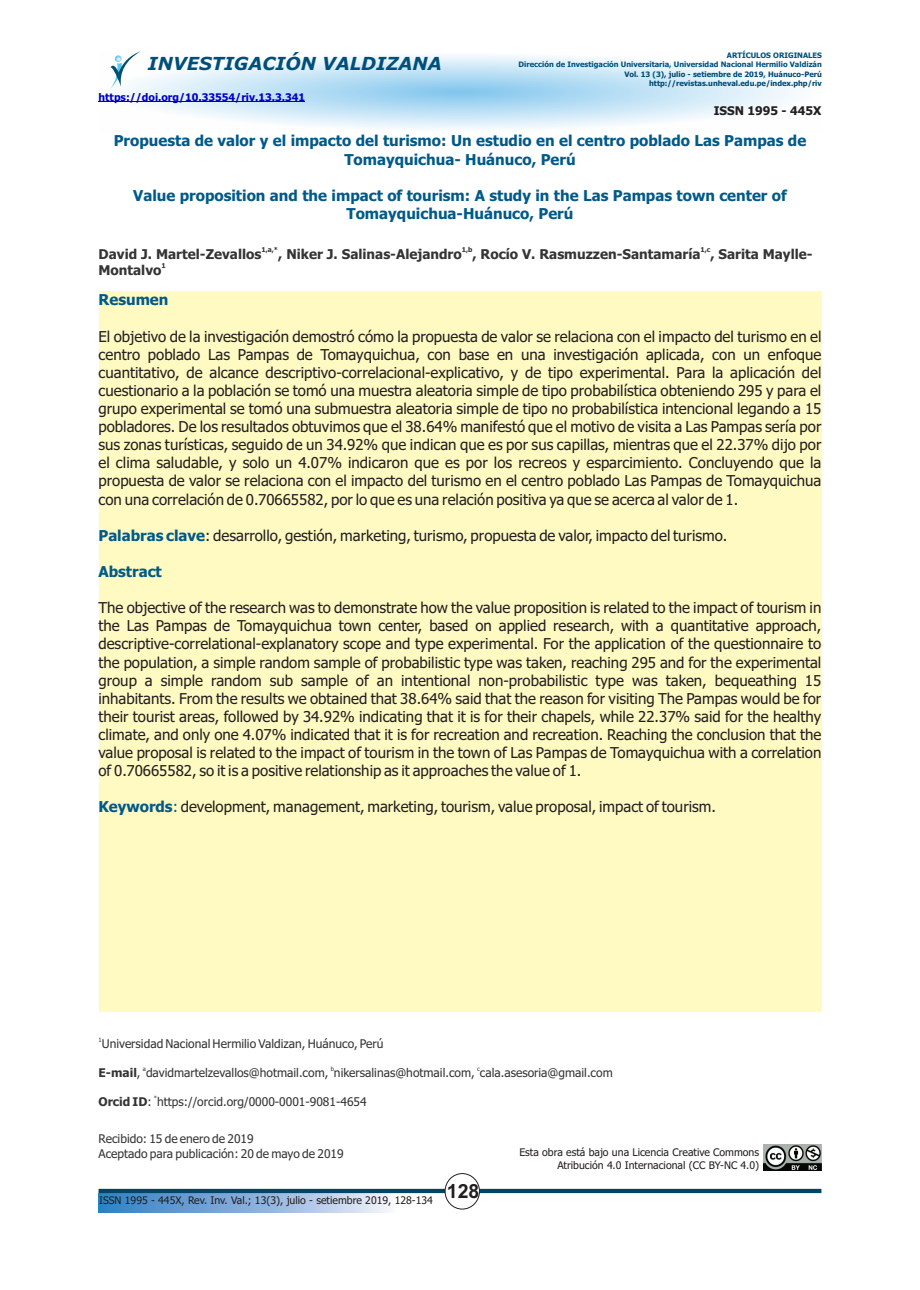
<style>
.page{position:relative;width:920px;height:1290px;background:#fff}
.page>*{position:absolute;margin:0;border:0;box-sizing:border-box;transform-origin:0 0}
.t1{font:700 19.5px "Arial";color:#231f20}
.t2{font:italic 700 18px "Verdana";color:#004f7a}
.t3{font:15px/18.1px "Tahoma";color:#231f20;text-align:justify}
.t4{font:700 15px/18.1px "Tahoma";color:#005a89;text-align:center}
.t5{font:700 13.5px "Tahoma";color:#343435}
.t6{font:12px/14.5px "Tahoma";color:#343435}
.t7{font:700 12px "Tahoma";color:#231f20}
.t8{font:10.5px/12.6px "Tahoma";color:#231f20;text-align:right}
.t9{font:700 10.5px "Tahoma";color:#0000c4}
.t10{font:700 7.5px/9px "Tahoma";color:#00517d;text-align:right}
.t11{font:700 7.5px/9px "Tahoma";color:#004971;text-align:right}
.t12{font:700 6.75px "Tahoma";color:#343435}
.t13{font:6px "Tahoma";color:#343435}
.s1{font-weight:700;color:#005a89}
.s2{color:#005a89}
.s3{font-weight:700}
</style>
<div class="page">
<svg style="left:126px;top:55px;width:669px;height:74px"></svg>
<div style="left:99px;top:291px;width:722px;height:720px;background:#fffac2"></div>
<svg style="left:110px;top:51px;width:31px;height:38px"></svg>
<hr style="left:99px;top:101px;width:206px;height:1px;background:#0000c4">
<img style="left:763px;top:1145px;width:58px;height:25px">
<img style="left:99px;top:1193px;width:299px;height:20px">
<hr style="left:99px;top:1189px;width:722px;height:4px;background:#004567">
<div style="left:445px;top:1173px;width:35px;height:36px;background:#fefefe;border:1px solid #231f20;border-radius:50%"></div>
<p class="t2" style="left:148px;top:56px;width:295px">INVESTIGACIÓN VALDIZANA</p>
<p class="t9" style="left:99px;top:93px;width:208px">https://doi.org/10.33554/riv.13.3.341</p>
<p class="t10" style="left:519px;top:52px;width:305px">ARTÍCULOS ORIGINALES<br>Dirección de Investigación Universitaria, Universidad Nacional Hermilio Valdizán</p>
<p class="t11" style="left:624px;top:70px;width:199px">Vol. 13 (3), julio - setiembre de 2019, Huánuco-Perú http://revistas.unheval.edu.pe/index.php/riv</p>
<p class="t7" style="left:714px;top:106px;width:109px">ISSN 1995 - 445X</p>
<p class="t4" style="left:114px;top:133px;width:694px">Propuesta de valor y el impacto del turismo: Un estudio en el centro poblado Las Pampas de<br>Tomayquichua- Huánuco, Perú</p>
<p class="t4" style="left:133px;top:187px;width:655px">Value proposition and the impact of tourism: A study in the Las Pampas town center of<br>Tomayquichua-Huánuco, Perú</p>
<p class="t12" style="left:261px;top:247px;width:18px">1,a,*</p>
<p class="t12" style="left:462px;top:247px;width:12px">1,b</p>
<p class="t12" style="left:700px;top:247px;width:11px">1,c</p>
<p class="t5" style="left:99px;top:249px;width:716px">David J. Martel-Zevallos , Niker J. Salinas-Alejandro , Rocío V. Rasmuzzen-Santamaría , Sarita Maylle-</p>
<p class="t12" style="left:161px;top:263px;width:6px">1</p>
<p class="t5" style="left:99px;top:265px;width:64px">Montalvo</p>
<p class="t4" style="left:99px;top:292px;width:71px">Resumen</p>
<p class="t3" style="left:98px;top:328px;width:724px">El objetivo de la investigación demostró cómo la propuesta de valor se relaciona con el impacto del turismo en el centro poblado Las Pampas de Tomayquichua, con base en una investigación aplicada, con un enfoque cuantitativo, de alcance descriptivo-correlacional-explicativo, y de tipo experimental. Para la aplicación del cuestionario a la población se tomó una muestra aleatoria simple de tipo probabilística obteniendo 295 y para el grupo experimental se tomó una submuestra aleatoria simple de tipo no probabilística intencional legando a 15 pobladores. De los resultados obtuvimos que el 38.64% manifestó que el motivo de visita a Las Pampas sería por sus zonas turísticas, seguido de un 34.92% que indican que es por sus capillas, mientras que el 22.37% dijo por el clima saludable, y solo un 4.07% indicaron que es por los recreos y esparcimiento. Concluyendo que la propuesta de valor se relaciona con el impacto del turismo en el centro poblado Las Pampas de Tomayquichua con una correlación de 0.70665582, por lo que es una relación positiva ya que se acerca al valor de 1.</p>
<p class="t3" style="left:98px;top:527px;width:630px"><span class="s1">Palabras clave</span>: desarrollo, gestión, marketing, turismo, propuesta de valor, impacto del turismo.</p>
<p class="t4" style="left:98px;top:564px;width:65px">Abstract</p>
<p class="t3" style="left:98px;top:600px;width:724px">The objective of the research was to demonstrate how the value proposition is related to the impact of tourism in the Las Pampas de Tomayquichua town center, based on applied research, with a quantitative approach, descriptive-correlational-explanatory scope and type experimental. For the application of the questionnaire to the population, a simple random sample of probabilistic type was taken, reaching 295 and for the experimental group a simple random sub sample of an intentional non-probabilistic type was taken, bequeathing 15 inhabitants. From the results we obtained that 38.64% said that the reason for visiting The Pampas would be for their tourist areas, followed by 34.92% indicating that it is for their chapels, while 22.37% said for the healthy climate, and only one 4.07% indicated that it is for recreation and recreation. Reaching the conclusion that the value proposal is related to the impact of tourism in the town of Las Pampas de Tomayquichua with a correlation of 0.70665582, so it is a positive relationship as it approaches the value of 1.</p>
<p class="t3" style="left:98px;top:799px;width:619px"><span class="s1">Keywords</span><span class="s2">:</span> development, management, marketing, tourism, value proposal, impact of tourism.</p>
<p class="t13" style="left:99px;top:1037px;width:5px">1</p>
<p class="t6" style="left:102px;top:1037px;width:283px">Universidad Nacional Hermilio Valdizan, Huánuco, Perú</p>
<p class="t13" style="left:143px;top:1066px;width:5px">a</p>
<p class="t13" style="left:331px;top:1066px;width:5px">b</p>
<p class="t13" style="left:477px;top:1066px;width:4px">c</p>
<p class="t6" style="left:99px;top:1066px;width:516px"><span class="s3">E-mail</span>, davidmartelzevallos@hotmail.com, nikersalinas@hotmail.com, cala.asesoria@gmail.com</p>
<p class="t13" style="left:154px;top:1095px;width:5px">*</p>
<p class="t6" style="left:99px;top:1095px;width:270px"><span class="s3">Orcid ID</span>: https://orcid.org/0000-0001-9081-4654</p>
<p class="t6" style="left:99px;top:1132px;width:247px">Recibido: 15 de enero de 2019<br>Aceptado para publicación: 20 de mayo de 2019</p>
<p class="t8" style="left:519px;top:1147px;width:241px">Esta obra está bajo una Licencia Creative Commons<br>Atribución 4.0 Internacional (CC BY-NC 4.0)</p>
<p class="t8" style="left:99px;top:1194px;width:335px">ISSN 1995 - 445X, Rev. Inv. Val.; 13(3), julio - setiembre 2019, 128-134</p>
<h1 class="t1" style="left:447px;top:1184px;width:34px">128</h1>
</div>
